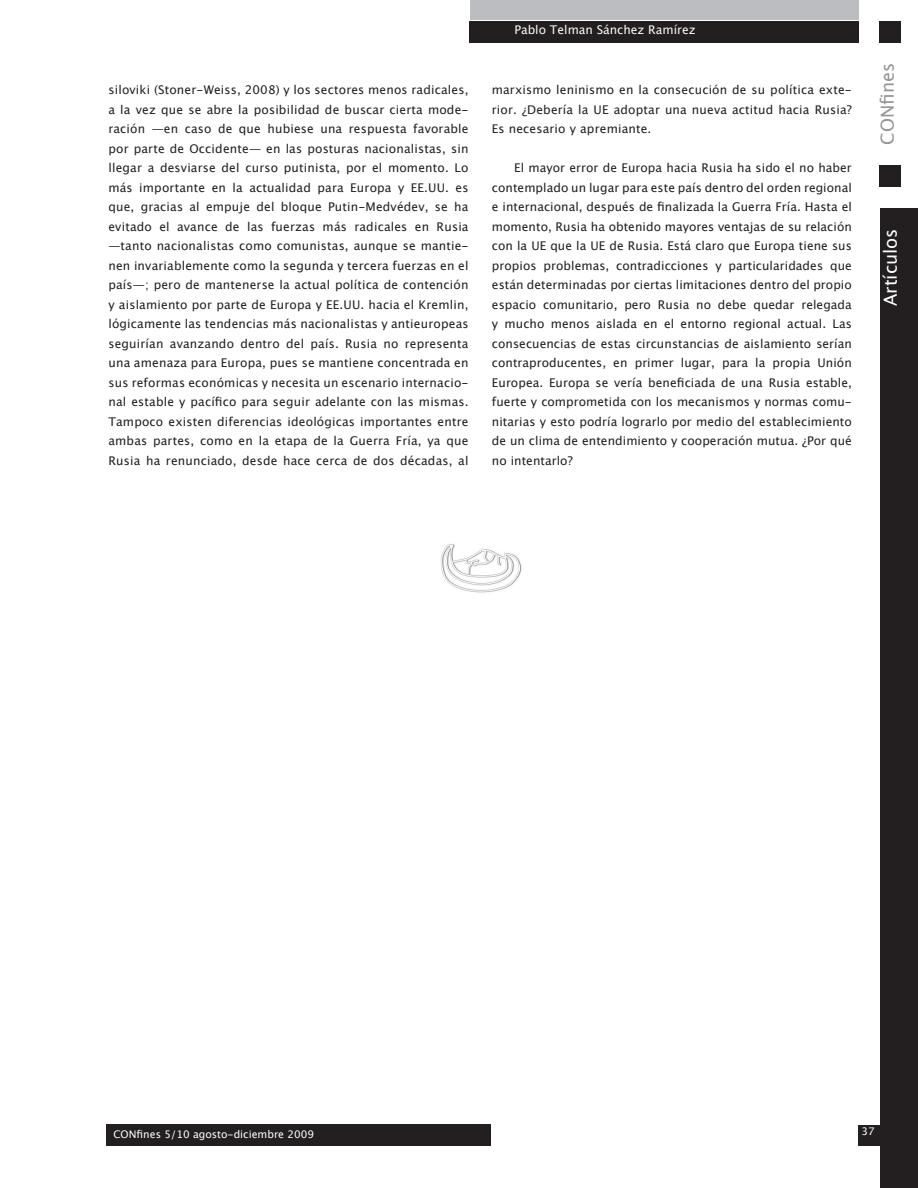
<style>
.page{position:relative;width:918px;height:1188px;background:#fff}
.page>*{position:absolute;margin:0;border:0;box-sizing:border-box;transform-origin:0 0}
.t1{font:18px "Lucida Grande";color:#fff}
.t2{font:18px "Lucida Grande";color:#939598}
.PARRAFO_NORMAL{font:12px/19.5px "Lucida Grande";letter-spacing:.015em;color:#231f20;text-align:justify}
.t3{font:12px "Lucida Grande";color:#f7f7f8}
.t4{font:10.5px "Lucida Grande";color:#fdfdfd}
</style>
<div class="page">
<div style="left:880px;top:208px;width:38px;height:980px;background:#231f20"></div>
<div style="left:469px;top:21px;width:389px;height:21px;background:#231f20"></div>
<div style="left:470px;top:0;width:388px;height:19px;background:#bcbdc0"></div>
<div style="left:879px;top:21px;width:22px;height:21px;background:#231f20"></div>
<div style="left:879px;top:166px;width:22px;height:21px;background:#231f20"></div>
<div style="left:106px;top:1124px;width:385px;height:21px;background:#231f20"></div>
<div style="left:858px;top:1125px;width:42px;height:20px;background:#231f20"></div>
<img style="left:440px;top:544px;width:82px;height:49px">
<p class="t3" style="left:515px;top:22px;width:183px">Pablo Telman Sánchez Ramírez</p>
<p class="PARRAFO_NORMAL" style="left:108px;top:81px;width:362px">siloviki (Stoner-Weiss, 2008) y los sectores menos radicales, a la vez que se abre la posibilidad de buscar cierta mode&shy;ración —en caso de que hubiese una respuesta favorable por parte de Occidente— en las posturas nacionalistas, sin llegar a desviarse del curso putinista, por el momento. Lo más importante en la actualidad para Europa y EE.UU. es que, gracias al empuje del bloque Putin-Medvédev, se ha evitado el avance de las fuerzas más radicales en Rusia —tanto nacionalistas como comunistas, aunque se mantie&shy;nen invariablemente como la segunda y tercera fuerzas en el país—; pero de mantenerse la actual política de contención y aislamiento por parte de Europa y EE.UU. hacia el Kremlin, lógicamente las tendencias más nacionalistas y antieuropeas seguirían avanzando dentro del país. Rusia no representa una amenaza para Europa, pues se mantiene concentrada en sus reformas económicas y necesita un escenario internacio&shy;nal estable y pacífico para seguir adelante con las mismas.<br>Tampoco existen diferencias ideológicas importantes entre ambas partes, como en la etapa de la Guerra Fría, ya que Rusia ha renunciado, desde hace cerca de dos décadas, al</p>
<p class="PARRAFO_NORMAL" style="left:492px;top:81px;width:362px">marxismo leninismo en la consecución de su política exte&shy;rior. ¿Debería la UE adoptar una nueva actitud hacia Rusia?<br>Es necesario y apremiante.</p>
<p class="PARRAFO_NORMAL" style="left:492px;top:159px;width:362px;text-indent:22px">El mayor error de Europa hacia Rusia ha sido el no haber contemplado un lugar para este país dentro del orden regional e internacional, después de finalizada la Guerra Fría. Hasta el momento, Rusia ha obtenido mayores ventajas de su relación con la UE que la UE de Rusia. Está claro que Europa tiene sus propios problemas, contradicciones y particularidades que están determinadas por ciertas limitaciones dentro del propio espacio comunitario, pero Rusia no debe quedar relegada y mucho menos aislada en el entorno regional actual. Las consecuencias de estas circunstancias de aislamiento serían contraproducentes, en primer lugar, para la propia Unión Europea. Europa se vería beneficiada de una Rusia estable, fuerte y comprometida con los mecanismos y normas comu&shy;nitarias y esto podría lograrlo por medio del establecimiento de un clima de entendimiento y cooperación mutua. ¿Por qué no intentarlo?</p>
<h1 class="t2" style="left:877px;top:145px;width:83px;rotate:-90deg">CONfines</h1>
<h1 class="t1" style="left:880px;top:306px;width:79px;rotate:-90deg">Artículos</h1>
<p class="t4" style="left:113px;top:1129px;width:202px">CONfines 5/10 agosto-diciembre 2009</p>
<p class="t4" style="left:862px;top:1126px;width:15px">37</p>
</div>
